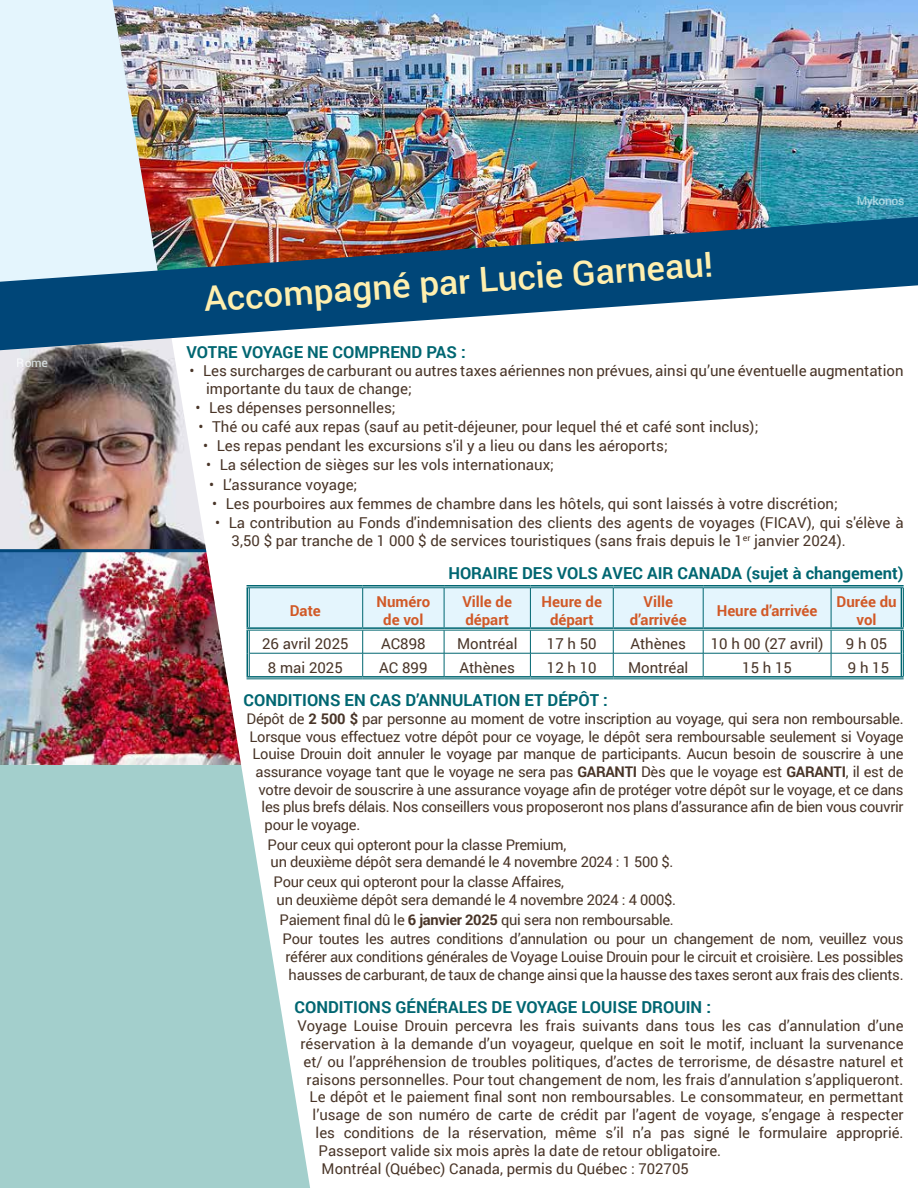
<style>
.page{position:relative;width:918px;height:1188px;background:#fff}
.page>*{position:absolute;margin:0;border:0;box-sizing:border-box;transform-origin:0 0}
.t1{font:500 34.5px "Roboto";color:#ffefae}
.t2{font:700 16.5px "Roboto";color:#006671}
.t3{font:15px/18px "Roboto";color:#493528}
.t4{font:700 15px/18px "Roboto";color:#d15927;text-align:center}
.t5{font:14.85px "Roboto";color:#493528}
.t6{font:14.7px/17.7px "Roboto";letter-spacing:-.02em;color:#493528}
.t7{font:500 12px "Roboto";letter-spacing:-.03em;color:#e4f5fd}
.s1{font-weight:700}
</style>
<div class="page">
<img style="left:0;top:350px;width:162px;height:199px">
<img style="left:0;top:552px;width:162px;height:213px">
<img style="left:159px;top:0;width:759px;height:217px">
<div style="left:0;top:765px;width:310px;height:423px;background:#a3cfcc"></div>
<img style="left:0;top:0;width:159px;height:217px">
<hr style="left:0;top:549px;width:210px;height:3px;background:#004678">
<svg style="left:162px;top:350px;width:148px;height:836px"></svg>
<img style="left:0;top:217px;width:918px;height:133px">
<hr style="left:247px;top:676px;width:116px;height:3px;background:#fff">
<hr style="left:247px;top:585px;width:116px;height:2px;background:#006671">
<hr style="left:363px;top:585px;width:81px;height:2px;background:#006671">
<hr style="left:444px;top:585px;width:86px;height:2px;background:#006671">
<hr style="left:530px;top:585px;width:83px;height:2px;background:#006671">
<hr style="left:613px;top:585px;width:90px;height:2px;background:#006671">
<hr style="left:703px;top:585px;width:128px;height:2px;background:#006671">
<hr style="left:831px;top:585px;width:73px;height:2px;background:#006671">
<svg style="left:247px;top:587px;width:657px;height:89px"></svg>
<hr style="left:247px;top:676px;width:116px;height:2px;background:#006671">
<hr style="left:247px;top:679px;width:116px;height:1px;background:#006671">
<hr style="left:363px;top:676px;width:81px;height:2px;background:#006671">
<hr style="left:363px;top:679px;width:81px;height:1px;background:#006671">
<hr style="left:444px;top:676px;width:86px;height:2px;background:#006671">
<hr style="left:444px;top:679px;width:86px;height:1px;background:#006671">
<hr style="left:530px;top:676px;width:83px;height:2px;background:#006671">
<hr style="left:530px;top:679px;width:83px;height:1px;background:#006671">
<hr style="left:613px;top:676px;width:90px;height:2px;background:#006671">
<hr style="left:613px;top:679px;width:90px;height:1px;background:#006671">
<hr style="left:703px;top:676px;width:128px;height:2px;background:#006671">
<hr style="left:703px;top:679px;width:128px;height:1px;background:#006671">
<hr style="left:831px;top:676px;width:73px;height:2px;background:#006671">
<hr style="left:831px;top:679px;width:73px;height:1px;background:#006671">
<hr style="left:247px;top:627px;width:116px;height:2px;background:#006671">
<hr style="left:247px;top:630px;width:116px;height:1px;background:#006671">
<hr style="left:363px;top:627px;width:81px;height:2px;background:#006671">
<hr style="left:363px;top:630px;width:81px;height:1px;background:#006671">
<hr style="left:444px;top:627px;width:86px;height:2px;background:#006671">
<hr style="left:444px;top:630px;width:86px;height:1px;background:#006671">
<hr style="left:530px;top:627px;width:83px;height:2px;background:#006671">
<hr style="left:530px;top:630px;width:83px;height:1px;background:#006671">
<hr style="left:613px;top:627px;width:90px;height:2px;background:#006671">
<hr style="left:613px;top:630px;width:90px;height:1px;background:#006671">
<hr style="left:703px;top:627px;width:128px;height:2px;background:#006671">
<hr style="left:703px;top:630px;width:128px;height:1px;background:#006671">
<hr style="left:831px;top:627px;width:73px;height:2px;background:#006671">
<hr style="left:831px;top:630px;width:73px;height:1px;background:#006671">
<p class="t7" style="left:17px;top:354px;width:32px">Rome</p>
<h1 class="t1" style="left:202px;top:275px;width:512px;rotate:-4deg">Accompagné par Lucie Garneau!</h1>
<p class="t7" style="left:856px;top:192px;width:50px">Mykonos</p>
<p class="t2" style="left:187px;top:341px;width:281px">VOTRE VOYAGE NE COMPREND PAS :</p>
<p class="t3" style="left:206px;top:361px;width:699px;text-indent:-16px">• Les surcharges de carburant ou autres taxes aériennes non prévues, ainsi qu’une éventuelle augmentation importante du taux de change;</p>
<p class="t3" style="left:196px;top:398px;width:202px">• Les dépenses personnelles;</p>
<p class="t3" style="left:199px;top:417px;width:561px">• Thé ou café aux repas (sauf au petit-déjeuner, pour lequel thé et café sont inclus);</p>
<p class="t3" style="left:203px;top:436px;width:466px">• Les repas pendant les excursions s'il y a lieu ou dans les aéroports;</p>
<p class="t3" style="left:206px;top:456px;width:349px">• La sélection de sièges sur les vols internationaux;</p>
<p class="t3" style="left:209px;top:475px;width:150px">• L’assurance voyage;</p>
<p class="t3" style="left:212px;top:494px;width:627px">• Les pourboires aux femmes de chambre dans les hôtels, qui sont laissés à votre discrétion;</p>
<p class="t3" style="left:232px;top:513px;width:674px;text-indent:-16px">• La contribution au Fonds d'indemnisation des clients des agents de voyages (FICAV), qui s'élève à<br>3,50 $ par tranche de 1 000 $ de services touristiques (sans frais depuis le 1<sup>er</sup> janvier 2024).</p>
<p class="t2" style="left:448px;top:562px;width:457px">HORAIRE DES VOLS AVEC AIR CANADA (sujet à changement)</p>
<p class="t4" style="left:290px;top:601px;width:33px">Date</p>
<p class="t4" style="left:377px;top:592px;width:55px">Numéro de vol</p>
<p class="t4" style="left:462px;top:592px;width:51px;text-align:left">Ville de départ</p>
<p class="t4" style="left:542px;top:592px;width:62px">Heure de départ</p>
<p class="t4" style="left:630px;top:592px;width:58px">Ville d’arrivée</p>
<p class="t4" style="left:717px;top:601px;width:102px">Heure d’arrivée</p>
<p class="t4" style="left:837px;top:592px;width:62px">Durée du vol</p>
<p class="t3" style="left:262px;top:634px;width:88px">26 avril 2025</p>
<p class="t3" style="left:381px;top:634px;width:46px">AC898</p>
<p class="t3" style="left:457px;top:634px;width:62px">Montréal</p>
<p class="t3" style="left:547px;top:634px;width:51px">17 h 50</p>
<p class="t3" style="left:630px;top:634px;width:57px">Athènes</p>
<p class="t3" style="left:711px;top:634px;width:114px">10 h 00 (27 avril)</p>
<p class="t3" style="left:846px;top:634px;width:43px">9 h 05</p>
<p class="t3" style="left:268px;top:658px;width:76px">8 mai 2025</p>
<p class="t3" style="left:379px;top:658px;width:50px">AC 899</p>
<p class="t3" style="left:460px;top:658px;width:57px">Athènes</p>
<p class="t3" style="left:547px;top:658px;width:51px">12 h 10</p>
<p class="t3" style="left:628px;top:658px;width:62px">Montréal</p>
<p class="t3" style="left:742px;top:658px;width:51px">15 h 15</p>
<p class="t3" style="left:848px;top:658px;width:43px">9 h 15</p>
<p class="t2" style="left:244px;top:689px;width:366px">CONDITIONS EN CAS D’ANNULATION ET DÉPÔT :</p>
<p class="t6" style="left:247px;top:709px;width:658px">Dépôt de <span class="s1">2 500 $</span> par personne au moment de votre inscription au voyage, qui sera non remboursable.</p>
<p class="t6" style="left:250px;top:727px;width:655px">Lorsque vous effectuez votre dépôt pour ce voyage, le dépôt sera remboursable seulement si Voyage</p>
<p class="t6" style="left:253px;top:745px;width:652px">Louise Drouin doit annuler le voyage par manque de participants. Aucun besoin de souscrire à une</p>
<p class="t6" style="left:256px;top:762px;width:650px">assurance voyage tant que le voyage ne sera pas <span class="s1">GARANTI</span> Dès que le voyage est <span class="s1">GARANTI</span>, il est de</p>
<p class="t6" style="left:259px;top:780px;width:646px">votre devoir de souscrire à une assurance voyage afin de protéger votre dépôt sur le voyage, et ce dans</p>
<p class="t6" style="left:262px;top:798px;width:643px">les plus brefs délais. Nos conseillers vous proposeront nos plans d’assurance afin de bien vous couvrir</p>
<p class="t6" style="left:265px;top:815px;width:97px">pour le voyage.</p>
<p class="t6" style="left:268px;top:835px;width:407px">Pour ceux qui opteront pour la classe Premium,<br>un deuxième dépôt sera demandé le 4 novembre 2024 : 1 500 $.</p>
<p class="t6" style="left:274px;top:872px;width:404px">Pour ceux qui opteront pour la classe Affaires,<br>un deuxième dépôt sera demandé le 4 novembre 2024 : 4 000$.</p>
<p class="t6" style="left:280px;top:909px;width:625px;line-height:19.8px">Paiement final dû le <span class="s1">6 janvier 2025</span> qui sera non remboursable.<br>Pour toutes les autres conditions d’annulation ou pour un changement de nom, veuillez vous</p>
<p class="t6" style="left:286px;top:947px;width:619px">référer aux conditions générales de Voyage Louise Drouin pour le circuit et croisière. Les possibles hausses de carburant, de taux de change ainsi que la hausse des taxes seront aux frais des clients.</p>
<p class="t2" style="left:295px;top:996px;width:418px">CONDITIONS GÉNÉRALES DE VOYAGE LOUISE DROUIN :</p>
<p class="t5" style="left:298px;top:1015px;width:607px">Voyage Louise Drouin percevra les frais suivants dans tous les cas d’annulation d’une</p>
<p class="t5" style="left:301px;top:1033px;width:604px">réservation à la demande d’un voyageur, quelque en soit le motif, incluant la survenance</p>
<p class="t5" style="left:304px;top:1051px;width:601px">et/ ou l’appréhension de troubles politiques, d’actes de terrorisme, de désastre naturel et</p>
<p class="t5" style="left:307px;top:1069px;width:598px">raisons personnelles. Pour tout changement de nom, les frais d’annulation s’appliqueront.</p>
<p class="t5" style="left:310px;top:1087px;width:595px">Le dépôt et le paiement final sont non remboursables. Le consommateur, en permettant</p>
<p class="t5" style="left:313px;top:1104px;width:593px">l’usage de son numéro de carte de crédit par l’agent de voyage, s’engage à respecter</p>
<p class="t5" style="left:316px;top:1122px;width:589px">les conditions de la réservation, même s’il n’a pas signé le formulaire approprié.</p>
<p class="t5" style="left:319px;top:1140px;width:404px">Passeport valide six mois après la date de retour obligatoire.</p>
<p class="t5" style="left:322px;top:1158px;width:369px">Montréal (Québec) Canada, permis du Québec : 702705</p>
</div>
